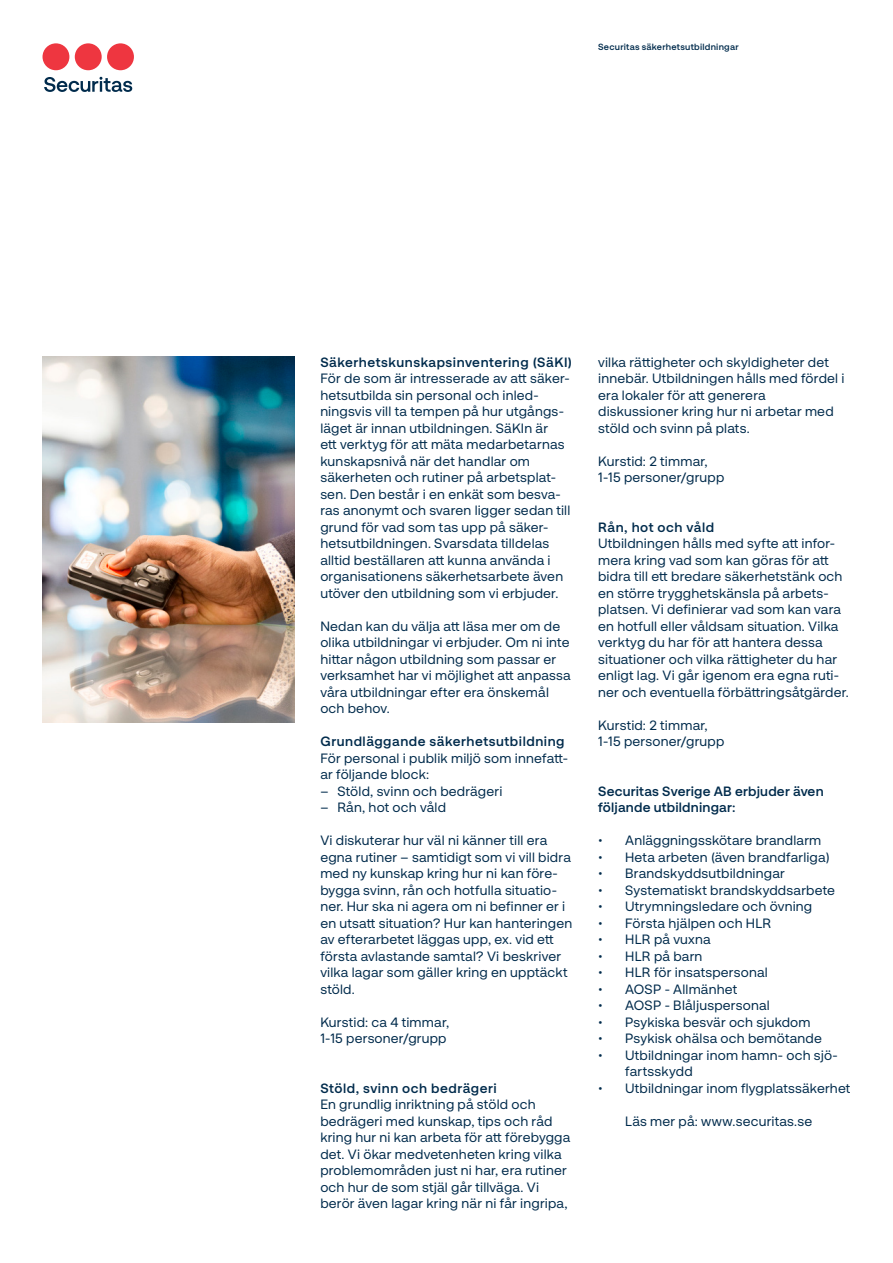
<style>
.page{position:relative;width:893px;height:1263px;background:#fff}
.page>*{position:absolute;margin:0;border:0;box-sizing:border-box;transform-origin:0 0}
.Brödtext{font:13.5px/16.5px "Securitas Pro";letter-spacing:.015em;color:#002b4c}
.Mellis_1{font:700 13.5px "Securitas Pro";letter-spacing:.04em;color:#002b4c}
.Brödtext-2{font:700 13.5px/16.5px "Securitas Pro";letter-spacing:.015em;color:#002b4c}
.Punktlista{font:13.5px "Securitas Pro";letter-spacing:.015em;color:#002b4c}
.t1{font:700 9px "Securitas Pro";letter-spacing:.03em;color:#002b4c}
</style>
<div class="page">
<div style="left:107px;top:43px;width:27px;height:27px;background:#ee3640;border-radius:50%"></div>
<div style="left:75px;top:43px;width:27px;height:27px;background:#ee3640;border-radius:50%"></div>
<div style="left:43px;top:43px;width:26px;height:27px;background:#ee3640;border-radius:50%"></div>
<svg style="left:44px;top:77px;width:88px;height:15px"></svg>
<img style="left:43px;top:357px;width:252px;height:366px">
<p class="t1" style="left:598px;top:41px;width:142px">Securitas säkerhetsutbildningar</p>
<p class="Mellis_1" style="left:320px;top:353px;width:253px">Säkerhetskunskapsinventering (SäKI)</p>
<p class="Brödtext" style="left:320px;top:370px;width:252px">För de som är intresserade av att säker&shy;hetsutbilda sin personal och inled&shy;ningsvis vill ta tempen på hur utgångs&shy;läget är innan utbildningen. SäKIn är<br>ett verktyg för att mäta medarbetarnas kunskapsnivå när det handlar om säkerheten och rutiner på arbetsplat&shy;sen. Den består i en enkät som besva&shy;ras anonymt och svaren ligger sedan till grund för vad som tas upp på säker&shy;hetsutbildningen. Svarsdata tilldelas alltid beställaren att kunna använda i organisationens säkerhetsarbete även utöver den utbildning som vi erbjuder.</p>
<p class="Brödtext" style="left:320px;top:617px;width:252px">Nedan kan du välja att läsa mer om de olika utbildningar vi erbjuder. Om ni inte hittar någon utbildning som passar er verksamhet har vi möjlighet att anpassa våra utbildningar efter era önskemål och behov.</p>
<p class="Mellis_1" style="left:320px;top:733px;width:246px">Grundläggande säkerhetsutbildning</p>
<p class="Brödtext" style="left:320px;top:749px;width:249px">För personal i publik miljö som innefatt&shy;ar följande block:</p>
<p class="Punktlista" style="left:320px;top:782px;width:184px">– Stöld, svinn och bedrägeri</p>
<p class="Punktlista" style="left:320px;top:799px;width:127px">– Rån, hot och våld</p>
<p class="Brödtext" style="left:320px;top:832px;width:254px">Vi diskuterar hur väl ni känner till era egna rutiner – samtidigt som vi vill bidra med ny kunskap kring hur ni kan före&shy;bygga svinn, rån och hotfulla situatio&shy;ner. Hur ska ni agera om ni befinner er i en utsatt situation? Hur kan hanteringen av efterarbetet läggas upp, ex. vid ett första avlastande samtal? Vi beskriver vilka lagar som gäller kring en upptäckt stöld.</p>
<p class="Brödtext" style="left:320px;top:1013px;width:130px">Kurstid: ca 4 timmar,<br>1-15 personer/grupp</p>
<p class="Mellis_1" style="left:320px;top:1079px;width:178px">Stöld, svinn och bedrägeri</p>
<p class="Brödtext" style="left:320px;top:1096px;width:251px">En grundlig inriktning på stöld och bedrägeri med kunskap, tips och råd kring hur ni kan arbeta för att förebygga det. Vi ökar medvetenheten kring vilka problemområden just ni har, era rutiner och hur de som stjäl går tillväga. Vi berör även lagar kring när ni får ingripa,</p>
<p class="Brödtext" style="left:598px;top:353px;width:248px">vilka rättigheter och skyldigheter det innebär. Utbildningen hålls med fördel i era lokaler för att generera diskussioner kring hur ni arbetar med stöld och svinn på plats.</p>
<p class="Brödtext" style="left:598px;top:452px;width:128px">Kurstid: 2 timmar,<br>1-15 personer/grupp</p>
<p class="Mellis_1" style="left:598px;top:518px;width:117px">Rån, hot och våld</p>
<p class="Brödtext" style="left:598px;top:535px;width:252px">Utbildningen hålls med syfte att infor&shy;mera kring vad som kan göras för att bidra till ett bredare säkerhetstänk och en större trygghetskänsla på arbets&shy;platsen. Vi definierar vad som kan vara en hotfull eller våldsam situation. Vilka verktyg du har för att hantera dessa situationer och vilka rättigheter du har enligt lag. Vi går igenom era egna ruti&shy;ner och eventuella förbättringsåtgärder.</p>
<p class="Brödtext" style="left:598px;top:716px;width:128px">Kurstid: 2 timmar,<br>1-15 personer/grupp</p>
<p class="Brödtext-2" style="left:598px;top:783px;width:227px">Securitas Sverige AB erbjuder även följande utbildningar:</p>
<p class="Brödtext" style="left:598px;top:832px;width:225px">• Anläggningsskötare brandlarm</p>
<p class="Brödtext" style="left:598px;top:848px;width:233px">• Heta arbeten (även brandfarliga)</p>
<p class="Brödtext" style="left:598px;top:865px;width:188px">• Brandskyddsutbildningar</p>
<p class="Brödtext" style="left:598px;top:881px;width:238px">• Systematiskt brandskyddsarbete</p>
<p class="Brödtext" style="left:598px;top:898px;width:216px">• Utrymningsledare och övning</p>
<p class="Brödtext" style="left:598px;top:914px;width:175px">• Första hjälpen och HLR</p>
<p class="Brödtext" style="left:598px;top:931px;width:114px">• HLR på vuxna</p>
<p class="Brödtext" style="left:598px;top:947px;width:106px">• HLR på barn</p>
<p class="Brödtext" style="left:598px;top:964px;width:171px">• HLR för insatspersonal</p>
<p class="Brödtext" style="left:598px;top:980px;width:141px">• AOSP - Allmänhet</p>
<p class="Brödtext" style="left:598px;top:997px;width:173px">• AOSP - Blåljuspersonal</p>
<p class="Brödtext" style="left:598px;top:1013px;width:214px">• Psykiska besvär och sjukdom</p>
<p class="Brödtext" style="left:598px;top:1030px;width:225px">• Psykisk ohälsa och bemötande</p>
<p class="Brödtext" style="left:625px;top:1046px;width:214px;text-indent:-27px">• Utbildningar inom hamn- och sjö&shy;fartsskydd</p>
<p class="Brödtext" style="left:598px;top:1079px;width:254px">• Utbildningar inom flygplatssäkerhet</p>
<p class="Brödtext" style="left:625px;top:1112px;width:189px">Läs mer på: www.securitas.se</p>
</div>
